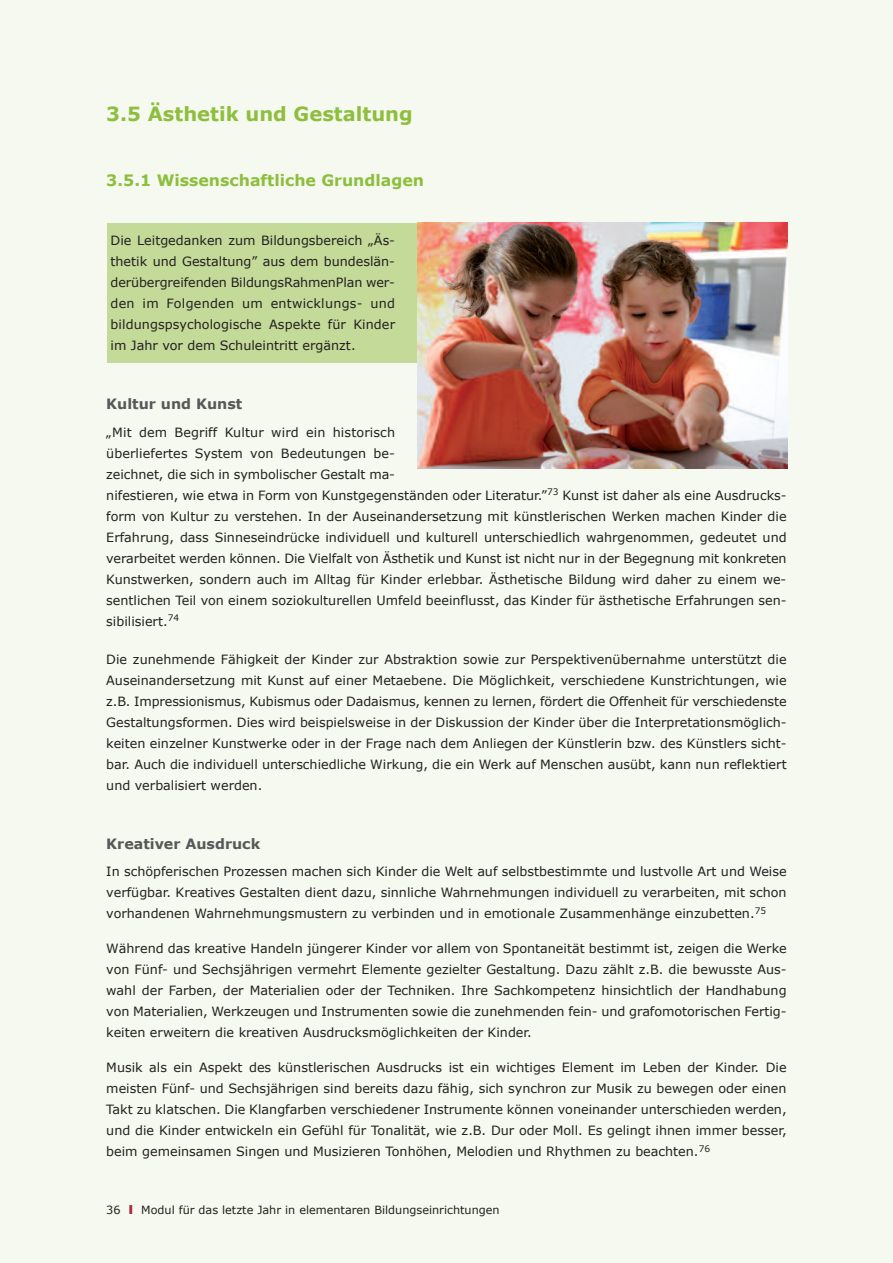
<style>
.page{position:relative;width:893px;height:1263px;background:#f5f9ef}
.page>*{position:absolute;margin:0;border:0;box-sizing:border-box;transform-origin:0 0}
.t1{font:700 19.5px "Verdana";color:#8dbe3e}
.t2{font:700 15.75px "Verdana";color:#8dbe3e}
.t3{font:700 14.25px "Verdana";color:#57585a}
.t4{font:12.75px/21px "Verdana";color:#231f20;text-align:justify}
.t5{font:11.25px "Verdana";color:#231f20}
.s1{font-family:"Scala Sans";font-weight:900;font-size:13.5px;color:#a62b3e}
</style>
<div class="page">
<div style="left:107px;top:223px;width:680px;height:139px;background:#c3da99"></div>
<img style="left:418px;top:222px;width:369px;height:247px">
<h1 class="t1" style="left:106px;top:102px;width:308px">3.5 Ästhetik und Gestaltung</h1>
<p class="t2" style="left:106px;top:170px;width:319px">3.5.1 Wissenschaftliche Grundlagen</p>
<p class="t4" style="left:111px;top:230px;width:286px">Die Leitgedanken zum Bildungsbereich „Äs&shy;thetik und Gestaltung” aus dem bundeslän&shy;derübergreifenden BildungsRahmenPlan wer&shy;den im Folgenden um entwicklungs- und bildungspsychologische Aspekte für Kinder im Jahr vor dem Schuleintritt ergänzt.</p>
<p class="t3" style="left:106px;top:395px;width:137px">Kultur und Kunst</p>
<p class="t4" style="left:106px;top:421px;width:682px;text-align:left">„Mit dem Begriff Kultur wird ein historisch<br>überliefertes System von Bedeutungen be-<br>zeichnet, die sich in symbolischer Gestalt ma-<br>nifestieren, wie etwa in Form von Kunstgegenständen oder Literatur.”<sup>73</sup> Kunst ist daher als eine Ausdrucks&shy;form von Kultur zu verstehen. In der Auseinandersetzung mit künstlerischen Werken machen Kinder die Erfahrung, dass Sinneseindrücke individuell und kulturell unterschiedlich wahrgenommen, gedeutet und verarbeitet werden können. Die Vielfalt von Ästhetik und Kunst ist nicht nur in der Begegnung mit konkreten Kunstwerken, sondern auch im Alltag für Kinder erlebbar. Ästhetische Bildung wird daher zu einem we&shy;sentlichen Teil von einem soziokulturellen Umfeld beeinflusst, das Kinder für ästhetische Erfahrungen sen&shy;sibilisiert.<sup>74</sup></p>
<p class="t4" style="left:106px;top:648px;width:682px">Die zunehmende Fähigkeit der Kinder zur Abstraktion sowie zur Perspektivenübernahme unterstützt die Auseinandersetzung mit Kunst auf einer Metaebene. Die Möglichkeit, verschiedene Kunstrichtungen, wie z.B. Impressionismus, Kubismus oder Dadaismus, kennen zu lernen, fördert die Offenheit für verschiedenste Gestaltungsformen. Dies wird beispielsweise in der Diskussion der Kinder über die Interpretationsmöglich&shy;keiten einzelner Kunstwerke oder in der Frage nach dem Anliegen der Künstlerin bzw. des Künstlers sicht&shy;bar. Auch die individuell unterschiedliche Wirkung, die ein Werk auf Menschen ausübt, kann nun reflektiert und verbalisiert werden.</p>
<p class="t3" style="left:106px;top:834px;width:155px">Kreativer Ausdruck</p>
<p class="t4" style="left:106px;top:860px;width:682px">In schöpferischen Prozessen machen sich Kinder die Welt auf selbstbestimmte und lustvolle Art und Weise verfügbar. Kreatives Gestalten dient dazu, sinnliche Wahrnehmungen individuell zu verarbeiten, mit schon vorhandenen Wahrnehmungsmustern zu verbinden und in emotionale Zusammenhänge einzubetten.<sup>75</sup></p>
<p class="t4" style="left:106px;top:937px;width:682px">Während das kreative Handeln jüngerer Kinder vor allem von Spontaneität bestimmt ist, zeigen die Werke von Fünf- und Sechsjährigen vermehrt Elemente gezielter Gestaltung. Dazu zählt z.B. die bewusste Aus&shy;wahl der Farben, der Materialien oder der Techniken. Ihre Sachkompetenz hinsichtlich der Handhabung von Materialien, Werkzeugen und Instrumenten sowie die zunehmenden fein- und grafomotorischen Fertig&shy;keiten erweitern die kreativen Ausdrucksmöglichkeiten der Kinder.</p>
<p class="t4" style="left:106px;top:1056px;width:682px">Musik als ein Aspekt des künstlerischen Ausdrucks ist ein wichtiges Element im Leben der Kinder. Die meisten Fünf- und Sechsjährigen sind bereits dazu fähig, sich synchron zur Musik zu bewegen oder einen Takt zu klatschen. Die Klangfarben verschiedener Instrumente können voneinander unterschieden werden, und die Kinder entwickeln ein Gefühl für Tonalität, wie z.B. Dur oder Moll. Es gelingt ihnen immer besser, beim gemeinsamen Singen und Musizieren Tonhöhen, Melodien und Rhythmen zu beachten.<sup>76</sup></p>
<p class="t5" style="left:106px;top:1203px;width:395px">36 <span class="s1">I</span> Modul für das letzte Jahr in elementaren Bildungseinrichtungen</p>
</div>
